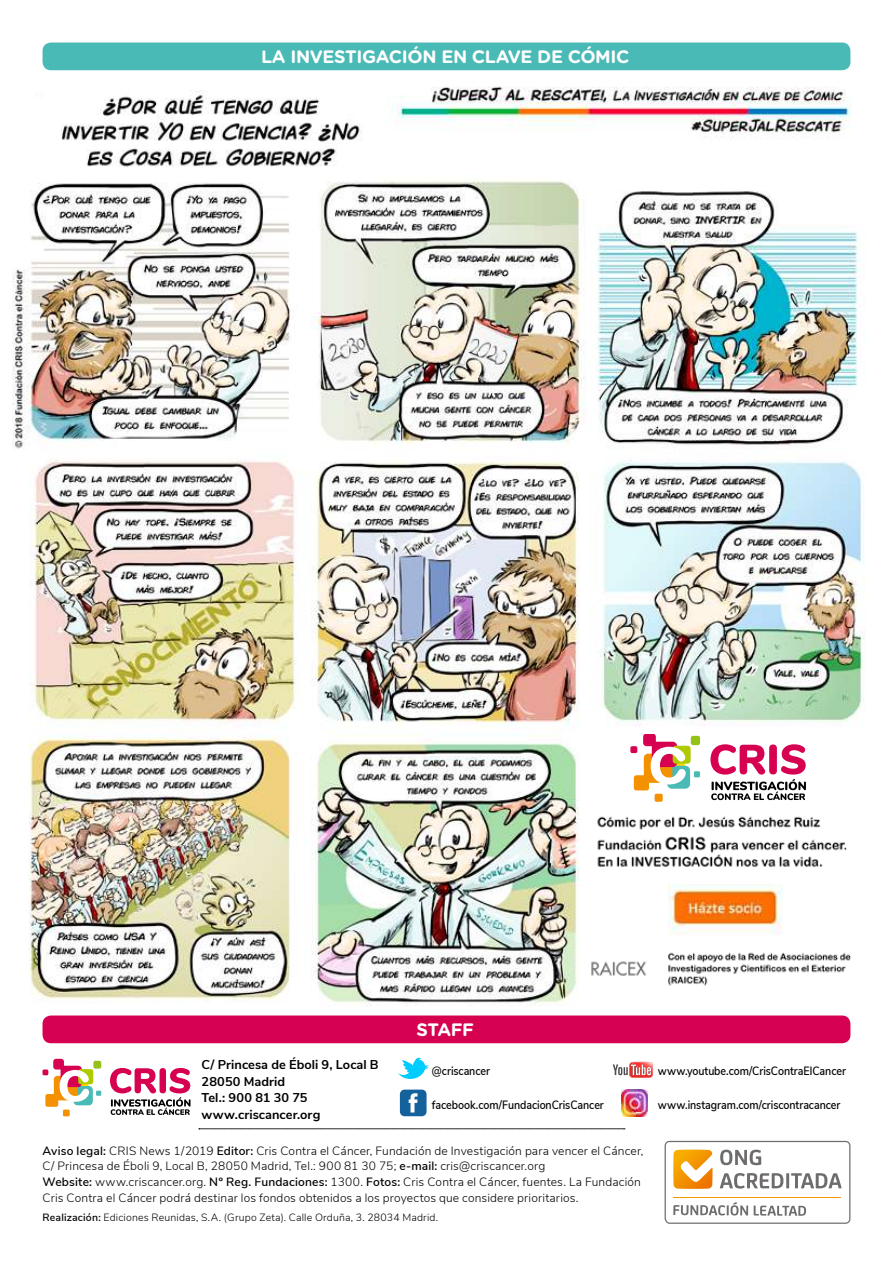
<style>
.page{position:relative;width:893px;height:1263px;background:#fff}
.page>*{position:absolute;margin:0;border:0;box-sizing:border-box;transform-origin:0 0}
.t1{font:700 18px "Gotham Rounded";letter-spacing:-.02em;color:#fff}
.t2{font:700 12.75px/16.5px "Nunito Sans";letter-spacing:.005em;color:#000}
.t3{font:300 12px/15.8px "Nunito Sans";letter-spacing:.015em;color:#000}
.t4{font:600 12px "Nunito Sans";letter-spacing:-.005em;color:#000;scale:.89 1}
.t5{font:300 10.5px "Nunito Sans";letter-spacing:.015em;color:#000}
.s1{font-weight:600}
</style>
<div class="page">
<div style="left:667px;top:766px;width:23px;height:23px;background:#4abab6;border-radius:5px"></div>
<div style="left:644px;top:754px;width:28px;height:29px;background:#f39100;border-radius:4px"></div>
<div style="left:652px;top:742px;width:25px;height:25px;background:#d60150;border-radius:5px"></div>
<div style="left:634px;top:775px;width:15px;height:15px;background:#f39100;border-radius:3px"></div>
<div style="left:655px;top:794px;width:8px;height:8px;background:#f39100;border-radius:2px"></div>
<div style="left:673px;top:746px;width:18px;height:18px;background:#afca00;border-radius:3px"></div>
<div style="left:691px;top:736px;width:9px;height:9px;background:#94c11a;border-radius:2px"></div>
<div style="left:643px;top:733px;width:13px;height:13px;background:#d60150;border-radius:3px"></div>
<div style="left:630px;top:746px;width:7px;height:7px;background:#d60150;border-radius:2px"></div>
<svg style="left:651px;top:747px;width:35px;height:37px"></svg>
<svg style="left:694px;top:771px;width:6px;height:6px"></svg>
<svg style="left:710px;top:744px;width:96px;height:56px"></svg>
<div style="left:74px;top:1086px;width:19px;height:19px;background:#4abab6;border-radius:4px"></div>
<div style="left:54px;top:1076px;width:24px;height:24px;background:#f39100;border-radius:4px"></div>
<div style="left:61px;top:1066px;width:21px;height:21px;background:#d60150;border-radius:4px"></div>
<div style="left:45px;top:1094px;width:13px;height:13px;background:#f39100;border-radius:2px"></div>
<div style="left:63px;top:1109px;width:7px;height:7px;background:#f39100"></div>
<div style="left:78px;top:1069px;width:15px;height:15px;background:#afca00;border-radius:3px"></div>
<div style="left:93px;top:1061px;width:8px;height:7px;background:#94c11a;border-radius:2px"></div>
<div style="left:53px;top:1059px;width:11px;height:10px;background:#d60150;border-radius:3px"></div>
<svg style="left:43px;top:1069px;width:5px;height:6px"></svg>
<svg style="left:60px;top:1070px;width:29px;height:32px"></svg>
<svg style="left:96px;top:1090px;width:5px;height:6px"></svg>
<svg style="left:110px;top:1068px;width:80px;height:47px"></svg>
<div style="left:43px;top:43px;width:807px;height:27px;background:#4abab6;border-radius:9px"></div>
<img style="left:388px;top:86px;width:462px;height:51px">
<img style="left:597px;top:816px;width:250px;height:51px">
<img style="left:669px;top:884px;width:114px;height:51px">
<img style="left:591px;top:952px;width:260px;height:34px">
<img style="left:311px;top:461px;width:268px;height:546px">
<img style="left:313px;top:179px;width:273px;height:265px">
<img style="left:13px;top:183px;width:283px;height:818px">
<img style="left:596px;top:191px;width:269px;height:535px">
<img style="left:61px;top:90px;width:301px;height:77px">
<div style="left:43px;top:1015px;width:807px;height:28px;background:#d60150;border-radius:9px"></div>
<svg style="left:398px;top:1057px;width:31px;height:22px"></svg>
<div style="left:400px;top:1089px;width:27px;height:27px;background:#15619c;border-radius:5px"></div>
<svg style="left:409px;top:1093px;width:9px;height:19px"></svg>
<svg style="left:613px;top:1062px;width:40px;height:16px"></svg>
<img style="left:621px;top:1089px;width:15px;height:27px">
<img style="left:636px;top:1089px;width:12px;height:23px">
<svg style="left:636px;top:1112px;width:12px;height:4px"></svg>
<svg style="left:199px;top:1128px;width:426px;height:1px"></svg>
<svg style="left:665px;top:1141px;width:185px;height:83px"></svg>
<h1 class="t1" style="left:261px;top:43px;width:370px">LA INVESTIGACIÓN EN CLAVE DE CÓMIC</h1>
<h1 class="t1" style="left:417px;top:1016px;width:13px">STA</h1>
<h1 class="t1" style="left:451px;top:1016px;width:25px">FF</h1>
<p class="t2" style="left:202px;top:1056px;width:179px">C/ Princesa de Éboli 9, Local B<br>28050 Madrid<br>Tel.: 900 81 30 75 www.criscancer.org</p>
<p class="t4" style="left:432px;top:1062px;width:67px">@criscancer</p>
<p class="t4" style="left:658px;top:1062px;width:213px">www.youtube.com/CrisContraElCancer</p>
<p class="t4" style="left:432px;top:1096px;width:195px">facebook.com/FundacionCrisCancer</p>
<p class="t4" style="left:658px;top:1096px;width:207px">www.instagram.com/criscontracancer</p>
<p class="t3" style="left:43px;top:1142px;width:602px"><span class="s1">Aviso legal:</span> CRIS News 1/2019 <span class="s1">Editor:</span> Cris Contra el Cáncer, Fundación de Investigación para vencer el Cáncer, C/ Princesa de Éboli 9, Local B, 28050 Madrid, Tel.: 900 81 30 75; <span class="s1">e-mail:</span> cris@criscancer.org<br><span class="s1">Website:</span> www.criscancer.org. <span class="s1">Nº Reg. Fundaciones:</span> 1300. <span class="s1">Fotos:</span> Cris Contra el Cáncer, fuentes. La Fundación Cris Contra el Cáncer podrá destinar los fondos obtenidos a los proyectos que considere prioritarios.</p>
<p class="t5" style="left:43px;top:1210px;width:397px"><span class="s1">Realización:</span> Ediciones Reunidas, S.A. (Grupo Zeta). Calle Orduña, 3. 28034 Madrid.</p>
</div>
